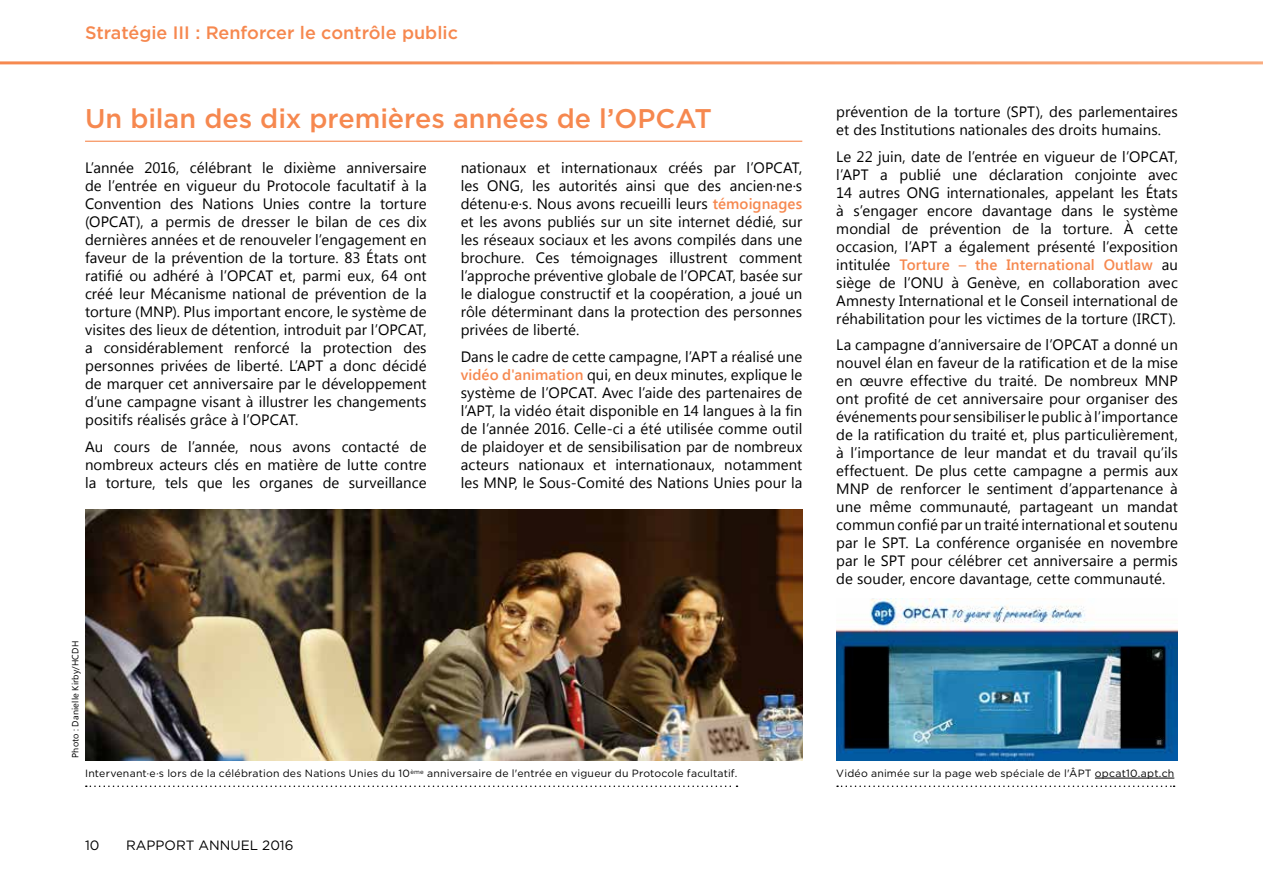
<style>
.page{position:relative;width:1263px;height:893px;background:#fff}
.page>*{position:absolute;margin:0;border:0;box-sizing:border-box;transform-origin:0 0}
.t1{font:500 27px "Gotham";color:#f6884f}
.t2{font:500 18px "Gotham";color:#f6884f}
.t3{font:15px/18px "Segoe UI";letter-spacing:.005em;color:#000;text-align:justify}
.t4{font:13.5px "Gotham";color:#000}
.t5{font:10.5px "Gotham";letter-spacing:.02em;color:#000}
.t6{font:9px "Segoe UI";letter-spacing:.02em;color:#000}
.s1{font-weight:600;color:#f6884f}
.s2{font-style:italic}
</style>
<div class="page">
<svg style="left:0;top:61px;width:1263px;height:3px;background:#f7a477"></svg>
<svg style="left:86px;top:785px;width:651px;height:2px"></svg>
<svg style="left:837px;top:785px;width:337px;height:2px"></svg>
<hr style="left:1095px;top:778px;width:79px;height:1px;background:#000">
<hr style="left:85px;top:141px;width:717px;height:1px;background:#f6884f">
<img style="left:85px;top:509px;width:717px;height:251px">
<img style="left:836px;top:598px;width:342px;height:162px">
<p class="t2" style="left:85px;top:22px;width:374px">Stratégie III : Renforcer le contrôle public</p>
<h1 class="t1" style="left:85px;top:102px;width:628px">Un bilan des dix premières années de l’OPCAT</h1>
<p class="t3" style="left:85px;top:158px;width:343px">L’année 2016, célébrant le dixième anniversaire de l’entrée en vigueur du Protocole facultatif à la Convention des Nations Unies contre la torture (OPCAT), a permis de dresser le bilan de ces dix dernières années et de renouveler l’engagement en faveur de la prévention de la torture. 83 États ont ratifié ou adhéré à l’OPCAT et, parmi eux, 64 ont créé leur Mécanisme national de prévention de la torture (MNP). Plus important encore, le système de visites des lieux de détention, introduit par l’OPCAT, a considérablement renforcé la protection des personnes privées de liberté. L’APT a donc décidé de marquer cet anniversaire par le développement d’une campagne visant à illustrer les changements positifs réalisés grâce à l’OPCAT.</p>
<p class="t3" style="left:85px;top:437px;width:343px">Au cours de l’année, nous avons contacté de nombreux acteurs clés en matière de lutte contre la torture, tels que les organes de surveillance</p>
<p class="t3" style="left:461px;top:158px;width:343px">nationaux et internationaux créés par l’OPCAT, les ONG, les autorités ainsi que des ancien·ne·s détenu·e·s. Nous avons recueilli leurs <span class="s1">témoignages </span>et les avons publiés sur un site internet dédié, sur les réseaux sociaux et les avons compilés dans une brochure. Ces témoignages illustrent comment l’approche préventive globale de l’OPCAT, basée sur le dialogue constructif et la coopération, a joué un rôle déterminant dans la protection des personnes privées de liberté.</p>
<p class="t3" style="left:461px;top:347px;width:343px">Dans le cadre de cette campagne, l’APT a réalisé une <span class="s1">vidéo d'animation</span> qui, en deux minutes, explique le système de l’OPCAT. Avec l’aide des partenaires de l’APT, la vidéo était disponible en 14 langues à la fin de l’année 2016. Celle-ci a été utilisée comme outil de plaidoyer et de sensibilisation par de nombreux acteurs nationaux et internationaux, notamment les MNP, le Sous-Comité des Nations Unies pour la</p>
<p class="t6" style="left:69px;top:758px;width:118px;rotate:-90deg">Photo : Danielle Kirby/HCDH</p>
<p class="t3" style="left:836px;top:102px;width:343px">prévention de la torture (SPT), des parlementaires et des Institutions nationales des droits humains.</p>
<p class="t3" style="left:836px;top:147px;width:343px">Le 22 juin, date de l’entrée en vigueur de l’OPCAT, l’APT a publié une déclaration conjointe avec 14 autres ONG internationales, appelant les États à s’engager encore davantage dans le système mondial de prévention de la torture. À cette occasion, l’APT a également présenté l’exposition intitulée <span class="s1">Torture – the International Outlaw</span> au siège de l’ONU à Genève, en collaboration avec Amnesty International et le Conseil international de réhabilitation pour les victimes de la torture (IRCT).</p>
<p class="t3" style="left:836px;top:335px;width:343px">La campagne d’anniversaire de l’OPCAT a donné un nouvel élan en faveur de la ratification et de la mise en œuvre effective du traité. De nombreux MNP ont profité de cet anniversaire pour organiser des événements pour sensibiliser le public à l’importance de la ratification du traité et, plus particulièrement, à l’importance de leur mandat et du travail qu’ils effectuent. De plus cette campagne a permis aux MNP de renforcer le sentiment d’appartenance à une même communauté, partageant un mandat commun confié par un traité international et soutenu par le SPT. La conférence organisée en novembre par le SPT pour célébrer cet anniversaire a permis de souder, encore davantage, cette communauté.</p>
<p class="t5" style="left:85px;top:767px;width:654px">Intervenant<span class="s2">·</span>e<span class="s2">·</span>s lors de la célébration des Nations Unies du 10<sup>ème</sup> anniversaire de l'entrée en vigueur du Protocole facultatif.</p>
<p class="t5" style="left:836px;top:767px;width:339px">Vidéo animée sur la page web spéciale de l'ÂPT opcat10.apt.ch</p>
<p class="t4" style="left:85px;top:837px;width:16px">10</p>
<p class="t4" style="left:126px;top:837px;width:169px">RAPPORT ANNUEL 2016</p>
</div>
